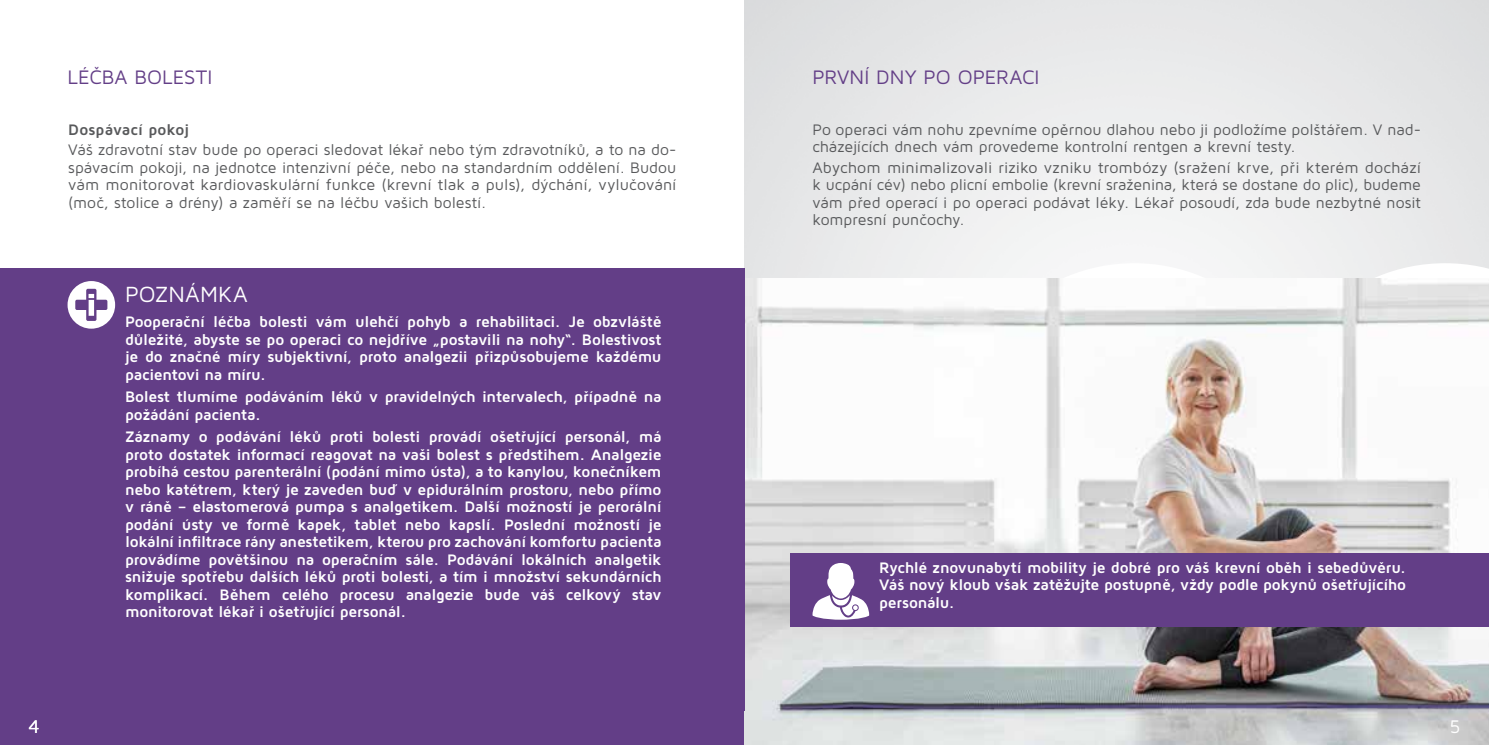
<style>
.page{position:relative;width:1489px;height:745px;background:#fff}
.page>*{position:absolute;margin:0;border:0;box-sizing:border-box;transform-origin:0 0}
.t1{font:22.75px "Maven Pro";letter-spacing:.01em;color:#fff}
.t2{font:20.3px "Maven Pro";color:#633e87}
.t3{font:18.9px "Maven Pro";color:#fff}
.t4{font:700 15.75px/17.5px "Maven Pro";letter-spacing:-.02em;color:#fff;text-align:justify}
.t5{font:15.75px/17.5px "Maven Pro";color:#58595b;text-align:justify}
.t6{font:700 15.75px "Maven Pro";letter-spacing:.005em;color:#58595b}
</style>
<div class="page">
<img style="left:744px;top:0;width:744px;height:278px">
<div style="left:0;top:705px;width:744px;height:39px;background:#633e87"></div>
<svg style="left:959px;top:263px;width:324px;height:15px;fill:#f5f5f6"></svg>
<svg style="left:1295px;top:263px;width:193px;height:15px;fill:#f1f1f2"></svg>
<img style="left:744px;top:278px;width:744px;height:466px">
<div style="left:0;top:267px;width:744px;height:442px;background:#633e87"></div>
<svg style="left:68px;top:281px;width:47px;height:47px"></svg>
<div style="left:790px;top:553px;width:698px;height:73px;background:#633e87"></div>
<svg style="left:812px;top:563px;width:57px;height:56px"></svg>
<p class="t2" style="left:68px;top:65px;width:146px">LÉČBA BOLESTI</p>
<p class="t6" style="left:68px;top:119px;width:122px">Dospávací pokoj</p>
<p class="t5" style="left:68px;top:140px;width:609px">Váš zdravotní stav bude po operaci sledovat lékař nebo tým zdravotníků, a to na do&shy;spávacím pokoji, na jednotce intenzivní péče, nebo na standardním oddělení. Budou vám monitorovat kardiovaskulární funkce (krevní tlak a puls), dýchání, vylučování (moč, stolice a drény) a zaměří se na léčbu vašich bolestí.</p>
<h1 class="t1" style="left:125px;top:280px;width:123px">POZNÁMKA</h1>
<p class="t4" style="left:125px;top:312px;width:538px">Pooperační léčba bolesti vám ulehčí pohyb a rehabilitaci. Je obzvláště důležité, abyste se po operaci co nejdříve „postavili na nohy“. Bolestivost je do značné míry subjektivní, proto analgezii přizpůsobujeme každému pacientovi na míru.</p>
<p class="t4" style="left:125px;top:387px;width:538px">Bolest tlumíme podáváním léků v pravidelných intervalech, případně na požádání pacienta.</p>
<p class="t4" style="left:125px;top:427px;width:538px">Záznamy o podávání léků proti bolesti provádí ošetřující personál, má proto dostatek informací reagovat na vaši bolest s předstihem. Analgezie probíhá cestou parenterální (podání mimo ústa), a to kanylou, konečníkem nebo katétrem, který je zaveden buď v epidurálním prostoru, nebo přímo v ráně – elastomerová pumpa s analgetikem. Další možností je perorální podání ústy ve formě kapek, tablet nebo kapslí. Poslední možností je lokální infiltrace rány anestetikem, kterou pro zachování komfortu pacienta provádíme povětšinou na operačním sále. Podávání lokálních analgetik snižuje spotřebu dalších léků proti bolesti, a tím i množství sekundárních komplikací. Během celého procesu analgezie bude váš celkový stav monitorovat lékař i ošetřující personál.</p>
<p class="t2" style="left:812px;top:65px;width:228px">PRVNÍ DNY PO OPERACI</p>
<p class="t5" style="left:812px;top:120px;width:610px">Po operaci vám nohu zpevníme opěrnou dlahou nebo ji podložíme polštářem. V nad&shy;cházejících dnech vám provedeme kontrolní rentgen a krevní testy.</p>
<p class="t5" style="left:812px;top:158px;width:610px">Abychom minimalizovali riziko vzniku trombózy (sražení krve, při kterém dochází k ucpání cév) nebo plicní embolie (krevní sraženina, která se dostane do plic), budeme vám před operací i po operaci podávat léky. Lékař posoudí, zda bude nezbytné nosit kompresní punčochy.</p>
<p class="t4" style="left:879px;top:557px;width:528px">Rychlé znovunabytí mobility je dobré pro váš krevní oběh i sebedůvěru.<br>Váš nový kloub však zatěžujte postupně, vždy podle pokynů ošetřujícího personálu.</p>
<p class="t3" style="left:28px;top:714px;width:13px">4</p>
<p class="t3" style="left:1449px;top:714px;width:13px">5</p>
</div>
